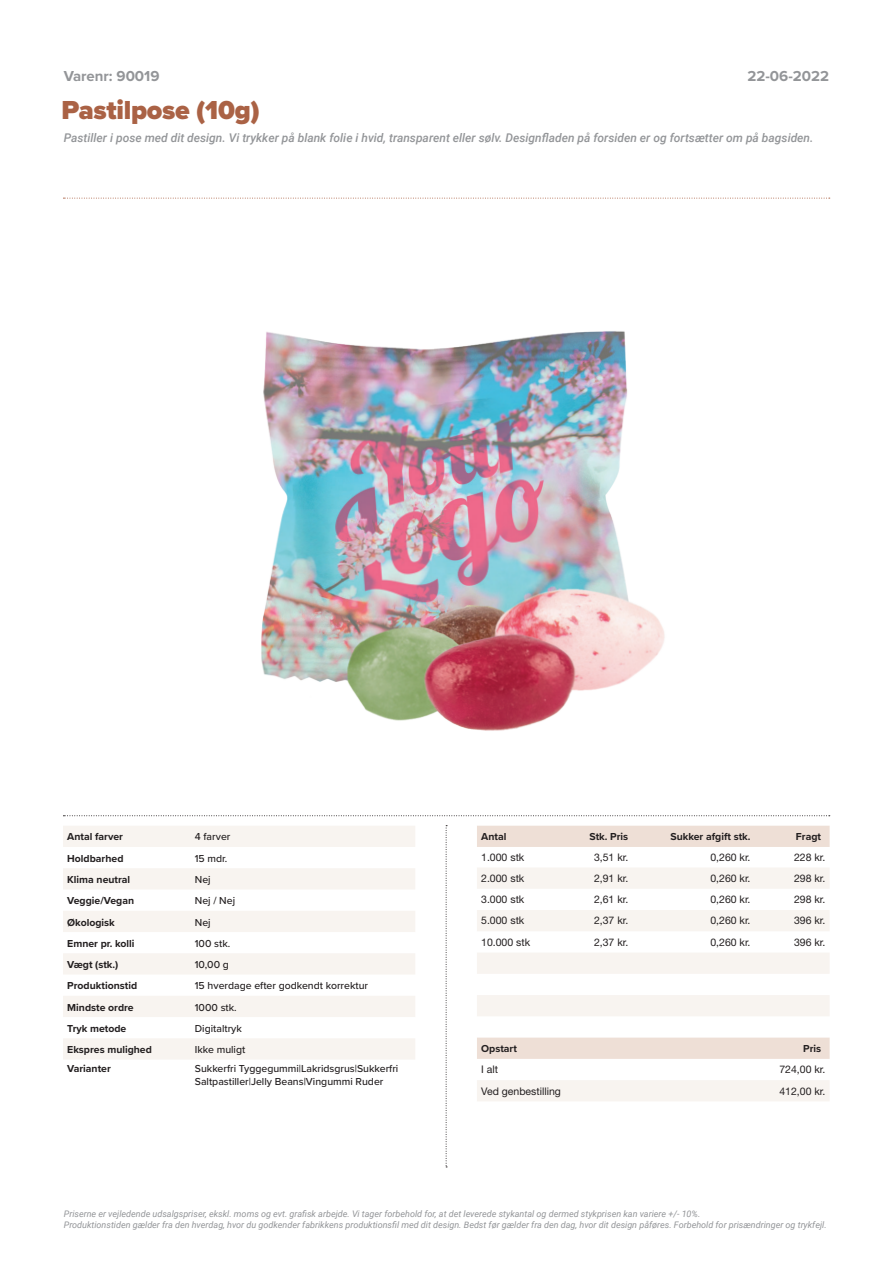
<style>
.page{position:relative;width:893px;height:1263px;background:#fff}
.page>*{position:absolute;margin:0;border:0;box-sizing:border-box;transform-origin:0 0}
.t1{font:900 27px "Proxima Nova";letter-spacing:-.01em;color:#aa6245}
.t2{font:700 15px "Proxima Nova";color:#939598}
.t3{font:italic 500 12px "Roboto";color:#939598}
.t4{font:10.5px "Helvetica Neue LT Std";color:#231f20}
.t5{font:700 10.5px "Proxima Nova";color:#231f20}
.t6{font:500 10.5px/12.6px "Proxima Nova";color:#231f20}
.t7{font:italic 9px/10.8px "Roboto";color:#939598}
</style>
<div class="page">
<svg style="left:63px;top:826px;width:352px;height:233px;fill:#f8f4f0"></svg>
<div style="left:477px;top:826px;width:353px;height:21px;background:#eedfd6"></div>
<svg style="left:477px;top:868px;width:353px;height:233px;fill:#f8f4f0"></svg>
<img style="left:261px;top:331px;width:404px;height:400px">
<svg style="left:446px;top:825px;width:1px;height:342px"></svg>
<svg style="left:63px;top:815px;width:767px;height:1px"></svg>
<svg style="left:63px;top:198px;width:767px;height:1px"></svg>
<h2 class="t2" style="left:64px;top:65px;width:97px">Varenr: 90019</h2>
<h1 class="t1" style="left:62px;top:89px;width:200px">Pastilpose (10g)</h1>
<h3 class="t3" style="left:64px;top:130px;width:751px">Pastiller i pose med dit design. Vi trykker på blank folie i hvid, transparent eller sølv. Designfladen på forsiden er og fortsætter om på bagsiden.</h3>
<h2 class="t2" style="left:747px;top:65px;width:83px">22-06-2022</h2>
<p class="t5" style="left:67px;top:829px;width:57px">Antal farver</p>
<p class="t6" style="left:195px;top:830px;width:37px">4 farver</p>
<p class="t5" style="left:67px;top:850px;width:58px">Holdbarhed</p>
<p class="t6" style="left:195px;top:851px;width:34px">15 mdr.</p>
<p class="t5" style="left:67px;top:872px;width:64px">Klima neutral</p>
<p class="t6" style="left:195px;top:873px;width:17px">Nej</p>
<p class="t5" style="left:67px;top:893px;width:68px">Veggie/Vegan</p>
<p class="t6" style="left:195px;top:894px;width:42px">Nej / Nej</p>
<p class="t5" style="left:67px;top:914px;width:49px">Økologisk</p>
<p class="t6" style="left:195px;top:915px;width:17px">Nej</p>
<p class="t5" style="left:67px;top:935px;width:69px">Emner pr. kolli</p>
<p class="t6" style="left:195px;top:937px;width:37px">100 stk.</p>
<p class="t5" style="left:67px;top:957px;width:53px">Vægt (stk.)</p>
<p class="t6" style="left:195px;top:958px;width:36px">10,00 g</p>
<p class="t5" style="left:67px;top:978px;width:71px">Produktionstid</p>
<p class="t6" style="left:195px;top:979px;width:175px">15 hverdage efter godkendt korrektur</p>
<p class="t5" style="left:67px;top:999px;width:68px">Mindste ordre</p>
<p class="t6" style="left:195px;top:1000px;width:43px">1000 stk.</p>
<p class="t5" style="left:67px;top:1020px;width:61px">Tryk metode</p>
<p class="t6" style="left:195px;top:1022px;width:49px">Digitaltryk</p>
<p class="t5" style="left:67px;top:1042px;width:86px">Ekspres mulighed</p>
<p class="t6" style="left:195px;top:1043px;width:52px">Ikke muligt</p>
<p class="t5" style="left:67px;top:1061px;width:45px">Varianter</p>
<p class="t6" style="left:195px;top:1062px;width:205px">Sukkerfri Tyggegummi|Lakridsgrus|Sukkerfri<br>Saltpastiller|Jelly Beans|Vingummi Ruder</p>
<p class="t5" style="left:481px;top:829px;width:27px">Antal</p>
<p class="t5" style="left:590px;top:829px;width:40px">Stk. Pris</p>
<p class="t5" style="left:670px;top:829px;width:82px">Sukker afgift stk.</p>
<p class="t5" style="left:796px;top:829px;width:27px">Fragt</p>
<p class="t4" style="left:481px;top:851px;width:45px">1.000 stk</p>
<p class="t4" style="left:594px;top:851px;width:36px">3,51 kr.</p>
<p class="t4" style="left:710px;top:851px;width:42px">0,260 kr.</p>
<p class="t4" style="left:794px;top:851px;width:33px">228 kr.</p>
<p class="t4" style="left:481px;top:872px;width:45px">2.000 stk</p>
<p class="t4" style="left:594px;top:872px;width:36px">2,91 kr.</p>
<p class="t4" style="left:710px;top:872px;width:42px">0,260 kr.</p>
<p class="t4" style="left:794px;top:872px;width:33px">298 kr.</p>
<p class="t4" style="left:481px;top:893px;width:45px">3.000 stk</p>
<p class="t4" style="left:594px;top:893px;width:36px">2,61 kr.</p>
<p class="t4" style="left:710px;top:893px;width:42px">0,260 kr.</p>
<p class="t4" style="left:794px;top:893px;width:33px">298 kr.</p>
<p class="t4" style="left:481px;top:914px;width:45px">5.000 stk</p>
<p class="t4" style="left:594px;top:914px;width:36px">2,37 kr.</p>
<p class="t4" style="left:710px;top:914px;width:42px">0,260 kr.</p>
<p class="t4" style="left:794px;top:914px;width:33px">396 kr.</p>
<p class="t4" style="left:481px;top:936px;width:51px">10.000 stk</p>
<p class="t4" style="left:594px;top:936px;width:36px">2,37 kr.</p>
<p class="t4" style="left:710px;top:936px;width:42px">0,260 kr.</p>
<p class="t4" style="left:794px;top:936px;width:33px">396 kr.</p>
<p class="t5" style="left:481px;top:1041px;width:37px">Opstart</p>
<p class="t5" style="left:803px;top:1041px;width:19px">Pris</p>
<p class="t4" style="left:481px;top:1063px;width:18px">I alt</p>
<p class="t4" style="left:779px;top:1063px;width:47px">724,00 kr.</p>
<p class="t4" style="left:481px;top:1084px;width:81px">Ved genbestilling</p>
<p class="t4" style="left:779px;top:1084px;width:47px">412,00 kr.</p>
<p class="t7" style="left:64px;top:1208px;width:764px">Priserne er vejledende udsalgspriser, ekskl. moms og evt. grafisk arbejde. Vi tager forbehold for, at det leverede stykantal og dermed stykprisen kan variere +/- 10%.<br>Produktionstiden gælder fra den hverdag, hvor du godkender fabrikkens produktionsfil med dit design. Bedst før gælder fra den dag, hvor dit design påføres. Forbehold for prisændringer og trykfejl.</p>
</div>
